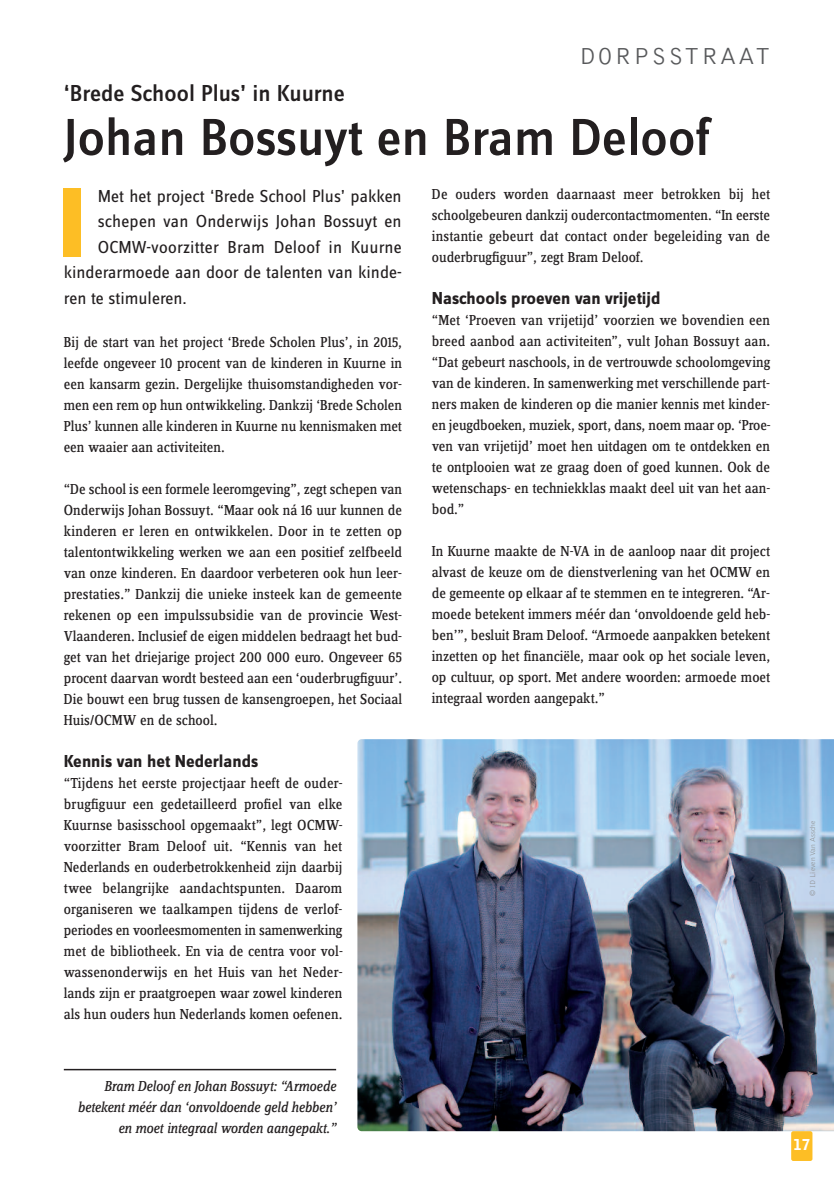
<style>
.page{position:relative;width:834px;height:1195px;background:#fff}
.page>*{position:absolute;margin:0;border:0;box-sizing:border-box;transform-origin:0 0}
.t1{font:500 54px "Zine Sans Dis";color:#231f20}
.t2{font:500 24px "Zine Sans Dis";color:#231f20}
.t3{font:300 24px "Bell Gothic Std";letter-spacing:.1em;color:#57585a}
.t4{font:18px "Zine Sans Dis";color:#231f20}
.t5{font:700 18px "Zine Sans Dis";color:#231f20}
.t6{font:15px/21px "Zine Serif Dis";color:#231f20;text-align:justify}
.t7{font:italic 15px/21px "Zine Serif Dis";letter-spacing:-.01em;color:#231f20;text-align:right}
.t8{font:900 15px "Bell Gothic Std";color:#fff}
.t9{font:300 7.5px "Bell Gothic Std";color:#939598}
</style>
<div class="page">
<hr style="left:64px;top:1069px;width:272px;height:1px;background:#231f20">
<div style="left:64px;top:189px;width:17px;height:68px;background:#fdbe25"></div>
<img style="left:357px;top:739px;width:476px;height:392px">
<div style="left:791px;top:1131px;width:21px;height:30px;background:#fdbe25;border-radius:2px"></div>
<h2 class="t3" style="left:579px;top:47px;width:192px">DORPSSTRAAT</h2>
<h2 class="t2" style="left:64px;top:85px;width:282px">‘Brede School Plus’ in Kuurne</h2>
<h1 class="t1" style="left:64px;top:119px;width:647px">Johan Bossuyt en Bram Deloof</h1>
<p class="t4" style="left:98px;top:190px;width:305px">Met het project ‘Brede School Plus’ pakken</p>
<p class="t4" style="left:98px;top:215px;width:305px">schepen van Onderwijs Johan Bossuyt en</p>
<p class="t4" style="left:98px;top:241px;width:305px">OCMW-voorzitter Bram Deloof in Kuurne</p>
<p class="t4" style="left:64px;top:266px;width:339px">kinderarmoede aan door de talenten van kinde-</p>
<p class="t4" style="left:64px;top:292px;width:125px">ren te stimuleren.</p>
<p class="t6" style="left:64px;top:333px;width:340px">Bij de start van het project ‘Brede Scholen Plus’, in 2015, leefde ongeveer 10 procent van de kinderen in Kuurne in een kansarm gezin. Dergelijke thuisomstandigheden vor&shy;men een rem op hun ontwikkeling. Dankzij ‘Brede Scholen Plus’ kunnen alle kinderen in Kuurne nu kennismaken met een waaier aan activiteiten.</p>
<p class="t6" style="left:64px;top:480px;width:340px">“De school is een formele leeromgeving”, zegt schepen van Onderwijs Johan Bossuyt. “Maar ook ná 16 uur kunnen de kinderen er leren en ontwikkelen. Door in te zetten op talentontwikkeling werken we aan een positief zelfbeeld van onze kinderen. En daardoor verbeteren ook hun leer&shy;prestaties.” Dankzij die unieke insteek kan de gemeente rekenen op een impulssubsidie van de provincie West-Vlaanderen. Inclusief de eigen middelen bedraagt het bud&shy;get van het driejarige project 200 000 euro. Ongeveer 65 procent daarvan wordt besteed aan een ‘ouderbrugfiguur’.<br>Die bouwt een brug tussen de kansengroepen, het Sociaal Huis/OCMW en de school.</p>
<p class="t5" style="left:64px;top:755px;width:196px">Kennis van het Nederlands</p>
<p class="t6" style="left:64px;top:774px;width:280px">“Tijdens het eerste projectjaar heeft de ouder&shy;brugfiguur een gedetailleerd profiel van elke Kuurnse basisschool opgemaakt”, legt OCMW&shy;voorzitter Bram Deloof uit. “Kennis van het Nederlands en ouderbetrokkenheid zijn daarbij twee belangrijke aandachtspunten. Daarom organiseren we taalkampen tijdens de verlof&shy;periodes en voorleesmomenten in samenwerking met de bibliotheek. En via de centra voor vol&shy;wassenonderwijs en het Huis van het Neder&shy;lands zijn er praatgroepen waar zowel kinderen als hun ouders hun Nederlands komen oefenen.</p>
<p class="t6" style="left:432px;top:185px;width:340px">De ouders worden daarnaast meer betrokken bij het schoolgebeuren dankzij oudercontactmomenten. “In eerste instantie gebeurt dat contact onder begeleiding van de ouderbrugfiguur”, zegt Bram Deloof.</p>
<p class="t5" style="left:432px;top:292px;width:230px">Naschools proeven van vrijetijd</p>
<p class="t6" style="left:432px;top:311px;width:340px">“Met ‘Proeven van vrijetijd’ voorzien we bovendien een breed aanbod aan activiteiten”, vult Johan Bossuyt aan. “Dat gebeurt naschools, in de vertrouwde schoolomgeving van de kinderen. In samenwerking met verschillende part&shy;ners maken de kinderen op die manier kennis met kinder&shy;en jeugdboeken, muziek, sport, dans, noem maar op. ‘Proe&shy;ven van vrijetijd’ moet hen uitdagen om te ontdekken en te ontplooien wat ze graag doen of goed kunnen. Ook de wetenschaps- en techniekklas maakt deel uit van het aan&shy;bod.”</p>
<p class="t6" style="left:432px;top:542px;width:340px">In Kuurne maakte de N-VA in de aanloop naar dit project alvast de keuze om de dienstverlening van het OCMW en de gemeente op elkaar af te stemmen en te integreren. “Ar&shy;moede betekent immers méér dan ‘onvoldoende geld heb&shy;ben’”, besluit Bram Deloof. “Armoede aanpakken betekent inzetten op het financiële, maar ook op het sociale leven, op cultuur, op sport. Met andere woorden: armoede moet integraal worden aangepakt.”</p>
<p class="t9" style="left:809px;top:896px;width:77px;rotate:-90deg">© ID Lieven Van Assche</p>
<p class="t7" style="left:77px;top:1077px;width:260px">Bram Deloof en Johan Bossuyt: “Armoede betekent méér dan ‘onvoldoende geld hebben’ en moet integraal worden aangepakt.”</p>
<p class="t8" style="left:793px;top:1139px;width:18px">17</p>
</div>
